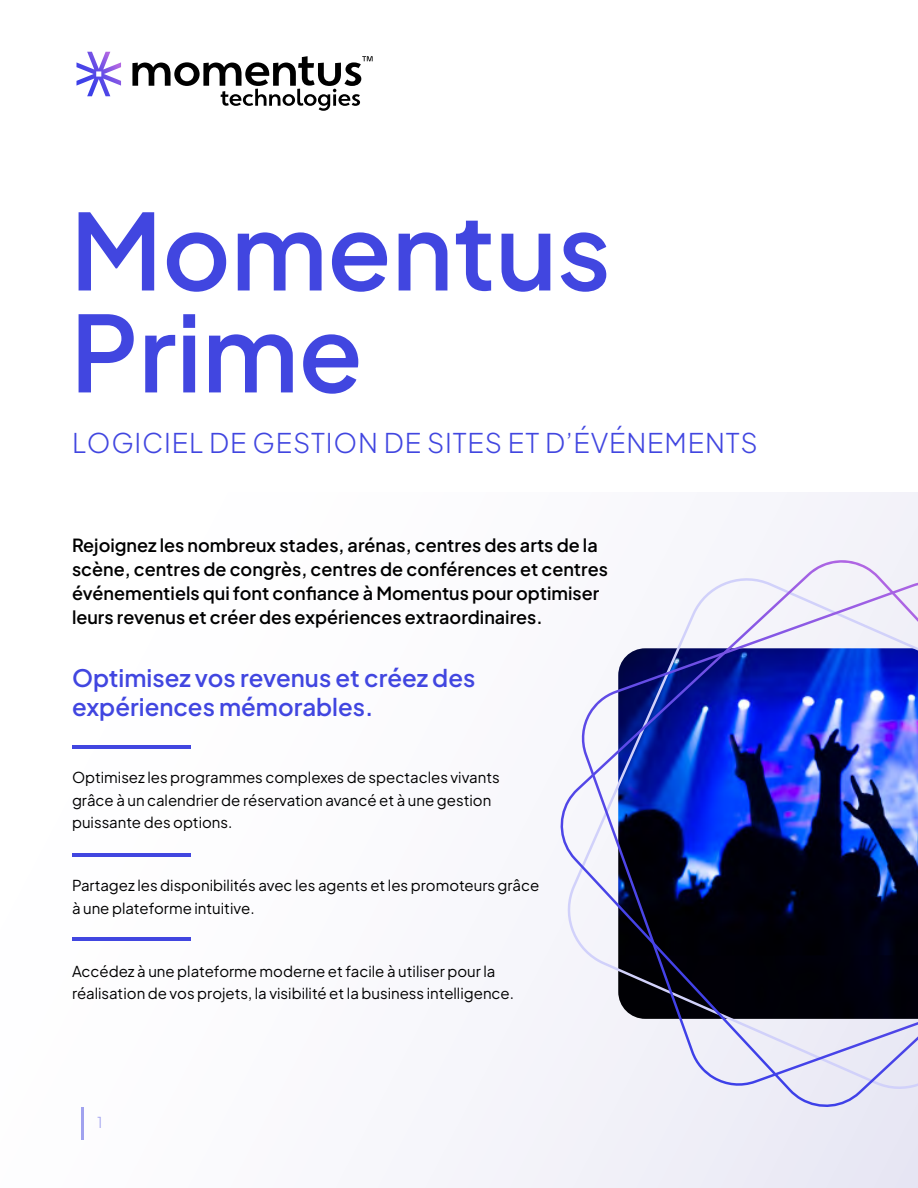
<style>
.page{position:relative;width:918px;height:1188px;background:#fff}
.page>*{position:absolute;margin:0;border:0;box-sizing:border-box;transform-origin:0 0}
.t1{font:600 105px/102px "Plus Jakarta Sans";color:#4146e0}
.t2{font:300 27px "Plus Jakarta Sans";letter-spacing:.03em;color:#4146e0}
.t3{font:600 24px/28.8px "Plus Jakarta Sans";color:#4146e0}
.t4{font:600 18px/24px "Plus Jakarta Sans";color:#000}
.t5{font:15px/22.5px "Plus Jakarta Sans";color:#000}
.t6{font:300 15px "Plus Jakarta Sans";color:#a0a2ef}
</style>
<div class="page">
<div style="left:0;top:492px;width:918px;height:696px;background:#fcfbfd"></div>
<svg style="left:76px;top:52px;width:45px;height:44px"></svg>
<svg style="left:132px;top:56px;width:241px;height:54px"></svg>
<svg style="left:560px;top:559px;width:358px;height:552px"></svg>
<svg style="left:580px;top:583px;width:338px;height:505px"></svg>
<hr style="left:81px;top:1107px;width:2px;height:32px;background:#a0a2ef">
<hr style="left:72px;top:745px;width:119px;height:4px;background:#4146e0">
<hr style="left:72px;top:853px;width:119px;height:4px;background:#4146e0">
<hr style="left:72px;top:937px;width:119px;height:4px;background:#4146e0">
<h1 class="t1" style="left:70px;top:190px;width:542px">Momentus<br>Prime</h1>
<h2 class="t2" style="left:72px;top:421px;width:687px">LOGICIEL DE GESTION DE SITES ET D’ÉVÉNEMENTS</h2>
<p class="t4" style="left:72px;top:531px;width:538px">Rejoignez les nombreux stades, arénas, centres des arts de la scène, centres de congrès, centres de conférences et centres événementiels qui font confiance à Momentus pour optimiser leurs revenus et créer des expériences extraordinaires.</p>
<h3 class="t3" style="left:72px;top:661px;width:405px">Optimisez vos revenus et créez des expériences mémorables.</h3>
<p class="t5" style="left:72px;top:765px;width:429px">Optimisez les programmes complexes de spectacles vivants grâce à un calendrier de réservation avancé et à une gestion puissante des options.</p>
<p class="t5" style="left:72px;top:873px;width:469px">Partagez les disponibilités avec les agents et les promoteurs grâce à une plateforme intuitive.</p>
<p class="t5" style="left:72px;top:959px;width:444px">Accédez à une plateforme moderne et facile à utiliser pour la réalisation de vos projets, la visibilité et la business intelligence.</p>
<p class="t6" style="left:97px;top:1110px;width:7px">1</p>
</div>
